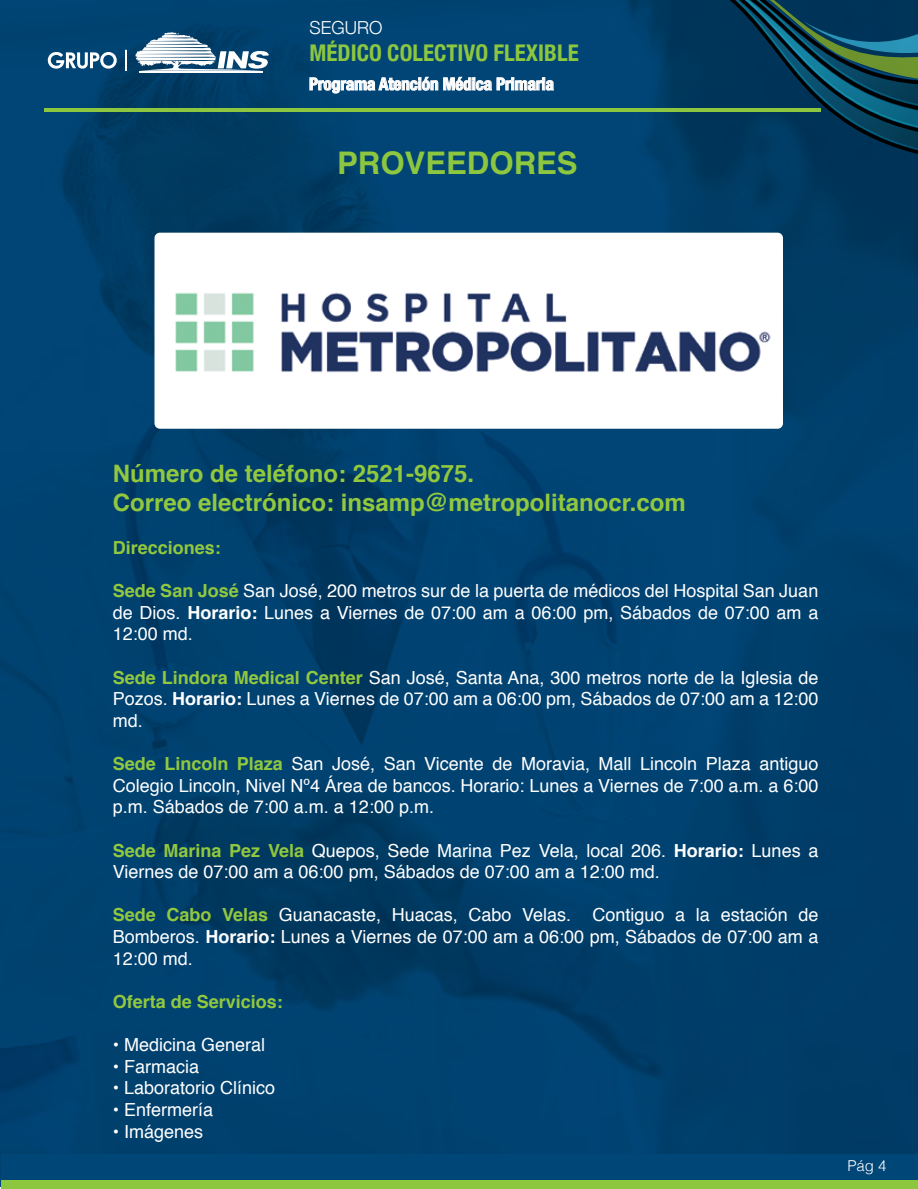
<style>
.page{position:relative;width:918px;height:1189px;background:#fff}
.page>*{position:absolute;margin:0;border:0;box-sizing:border-box;transform-origin:0 0}
.t1{font:700 31.2px "Helvetica";color:#8dc63f}
.t2{font:700 24px/28.8px "Helvetica";color:#92c83e}
.t3{font:700 condensed 22.95px "Helvetica Neue";color:#8dc63f}
.t4{font:18px/21.6px "Helvetica";color:#fff;text-align:justify}
.t5{font:700 18px "Helvetica";color:#92c83e}
.t6{font:300 18px "Helvetica Neue";color:#fff}
.t7{font:700 condensed 17.1px "Helvetica Neue";color:#fff}
.t8{font:300 15px "Helvetica";color:#fff}
.s1{font-weight:700;color:#92c83e}
.s2{font-weight:700}
</style>
<div class="page">
<img style="left:0;top:0;width:918px;height:1176px">
<svg style="left:310px;top:77px;width:244px;height:16px;background:#5c87a7"></svg>
<hr style="left:44px;top:108px;width:776px;height:4px;background:#8dc63f">
<div style="left:1px;top:1154px;width:917px;height:27px;background:#004677"></div>
<div style="left:1px;top:1180px;width:917px;height:8px;background:#8dc63f"></div>
<hr style="left:125px;top:50px;width:2px;height:21px;background:#fff">
<svg style="left:48px;top:52px;width:69px;height:17px"></svg>
<hr style="left:139px;top:71px;width:124px;height:2px;background:#fff">
<svg style="left:135px;top:32px;width:134px;height:39px"></svg>
<div style="left:154px;top:232px;width:629px;height:196px;background:#fff;border-radius:5px"></div>
<img style="left:175px;top:292px;width:596px;height:81px">
<p class="t6" style="left:310px;top:13px;width:74px">SEGURO</p>
<p class="t3" style="left:310px;top:34px;width:271px">MÉDICO COLECTIVO FLEXIBLE</p>
<p class="t7" style="left:309px;top:70px;width:246px">Programa Atención Médica Primaria</p>
<h1 class="t1" style="left:337px;top:138px;width:242px">PROVEEDORES</h1>
<h2 class="t2" style="left:113px;top:459px;width:574px">Número de teléfono: 2521-9675.<br>Correo electrónico: insamp@metropolitanocr.com</h2>
<p class="t5" style="left:113px;top:533px;width:110px">Direcciones:</p>
<p class="t4" style="left:113px;top:580px;width:707px"><span class="s1">Sede San José</span> San José, 200 metros sur de la puerta de médicos del Hospital San Juan de Dios. <span class="s2">Horario:</span> Lunes a Viernes de 07:00 am a 06:00 pm, Sábados de 07:00 am a 12:00 md.</p>
<p class="t4" style="left:113px;top:666px;width:707px"><span class="s1">Sede Lindora Medical Center</span> San José, Santa Ana, 300 metros norte de la Iglesia de Pozos. <span class="s2">Horario:</span> Lunes a Viernes de 07:00 am a 06:00 pm, Sábados de 07:00 am a 12:00 md.</p>
<p class="t4" style="left:113px;top:753px;width:707px"><span class="s1">Sede Lincoln Plaza</span> San José, San Vicente de Moravia, Mall Lincoln Plaza antiguo Colegio Lincoln, Nivel Nº4 Área de bancos. Horario: Lunes a Viernes de 7:00 a.m. a 6:00 p.m. Sábados de 7:00 a.m. a 12:00 p.m.</p>
<p class="t4" style="left:113px;top:839px;width:707px"><span class="s1">Sede Marina Pez Vela</span> Quepos, Sede Marina Pez Vela, local 206. <span class="s2">Horario:</span> Lunes a<br>Viernes de 07:00 am a 06:00 pm, Sábados de 07:00 am a 12:00 md.</p>
<p class="t4" style="left:113px;top:904px;width:707px"><span class="s1">Sede Cabo Velas</span> Guanacaste, Huacas, Cabo Velas. Contiguo a la estación de Bomberos. <span class="s2">Horario:</span> Lunes a Viernes de 07:00 am a 06:00 pm, Sábados de 07:00 am a 12:00 md.</p>
<p class="t5" style="left:113px;top:986px;width:172px">Oferta de Servicios:</p>
<p class="t4" style="left:113px;top:1034px;width:154px">• Medicina General</p>
<p class="t4" style="left:113px;top:1055px;width:88px">• Farmacia</p>
<p class="t4" style="left:113px;top:1077px;width:164px">• Laboratorio Clínico</p>
<p class="t4" style="left:113px;top:1098px;width:102px">• Enfermería</p>
<p class="t4" style="left:113px;top:1120px;width:92px">• Imágenes</p>
<p class="t8" style="left:847px;top:1152px;width:41px">Pág 4</p>
</div>
